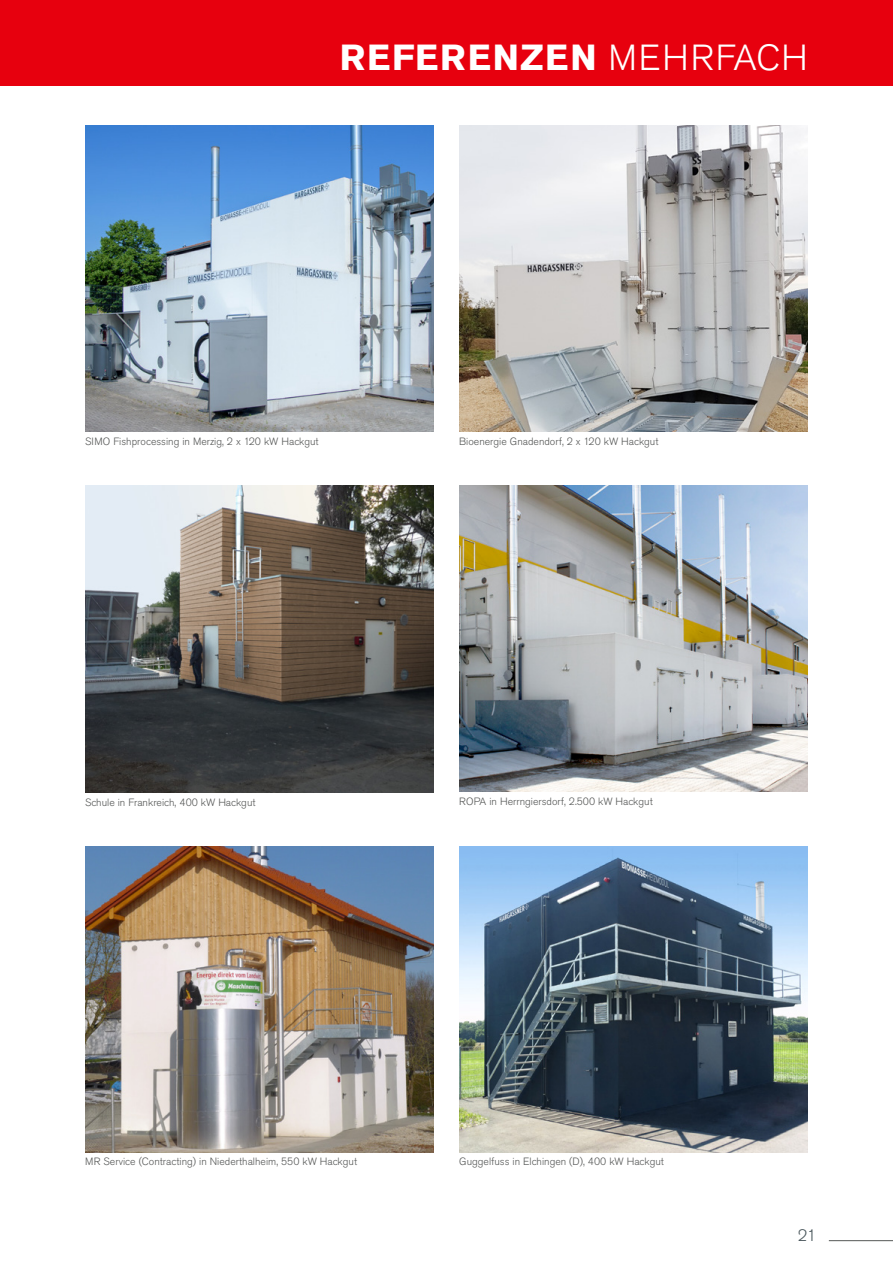
<style>
.page{position:relative;width:893px;height:1263px;background:#fff}
.page>*{position:absolute;margin:0;border:0;box-sizing:border-box;transform-origin:0 0}
.t1{font:700 36px "Akzidenz Grotesk Pro";letter-spacing:.05em;color:#fff}
.t2{font:300 16.5px "Akzidenz Grotesk Pro";color:#49565b}
.t3{font:300 10.5px "Akzidenz Grotesk Pro";color:#555756}
.s1{font-weight:300}
</style>
<div class="page">
<hr style="left:829px;top:1240px;width:64px;height:1px;background:#555756">
<img style="left:85px;top:846px;width:349px;height:306px">
<img style="left:459px;top:846px;width:349px;height:306px">
<div style="left:0;top:0;width:893px;height:85px;background:#e7000e"></div>
<img style="left:85px;top:125px;width:349px;height:306px">
<img style="left:85px;top:485px;width:349px;height:307px">
<img style="left:459px;top:485px;width:349px;height:307px">
<img style="left:459px;top:125px;width:349px;height:306px">
<h1 class="t1" style="left:340px;top:34px;width:469px">REFERENZEN <span class="s1">MEHRFACH</span></h1>
<p class="t3" style="left:85px;top:435px;width:235px">SIMO Fishprocessing in Merzig, 2 x 120 kW Hackgut</p>
<p class="t3" style="left:85px;top:795px;width:172px">Schule in Frankreich, 400 kW Hackgut</p>
<p class="t3" style="left:459px;top:434px;width:201px">Bioenergie Gnadendorf, 2 x 120 kW Hackgut</p>
<p class="t3" style="left:459px;top:795px;width:195px">ROPA in Herrngiersdorf, 2.500 kW Hackgut</p>
<p class="t3" style="left:85px;top:1154px;width:274px">MR Service (Contracting) in Niederthalheim, 550 kW Hackgut</p>
<p class="t3" style="left:459px;top:1154px;width:206px">Guggelfuss in Elchingen (D), 400 kW Hackgut</p>
<h2 class="t2" style="left:798px;top:1224px;width:20px">21</h2>
</div>
